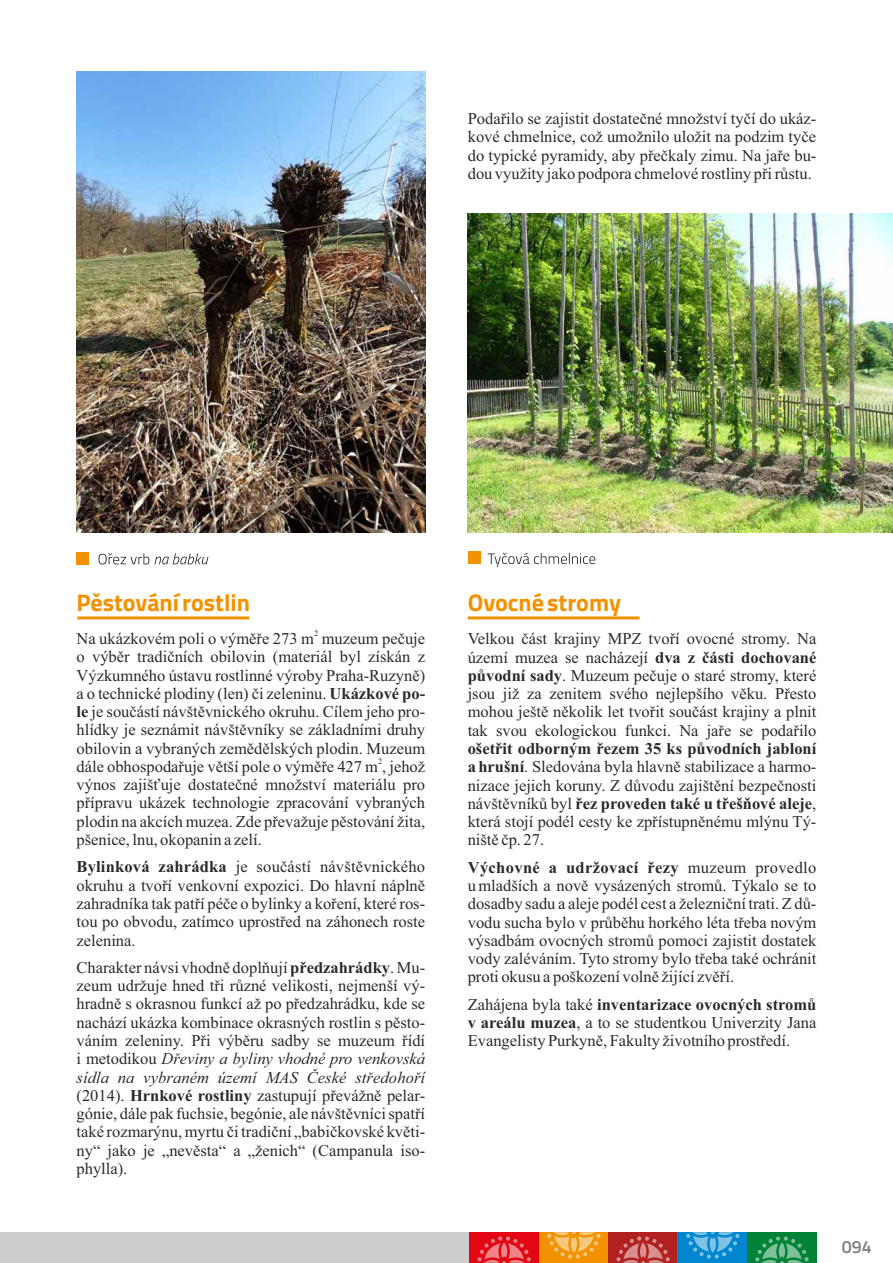
<style>
.page{position:relative;width:893px;height:1263px;background:#fff}
.page>*{position:absolute;margin:0;border:0;box-sizing:border-box;transform-origin:0 0}
.t1{font:700 24px "Titillium";color:#f39200}
.t2{font:600 17.85px "Titillium";color:#808080}
.t3{font:16.5px/18.3px "Times New Roman";color:#2b2a29;text-align:justify}
.t4{font:8.25px "Times New Roman";color:#2b2a29}
.s1{font-weight:700}
.s2{font-style:italic}
</style>
<div class="page">
<img style="left:468px;top:214px;width:425px;height:319px">
<div style="left:0;top:1232px;width:470px;height:31px;background:#ccc"></div>
<div style="left:539px;top:1232px;width:69px;height:31px;background:#f39200"></div>
<div style="left:608px;top:1232px;width:70px;height:31px;background:#b02120"></div>
<div style="left:678px;top:1232px;width:69px;height:31px;background:#0086ce"></div>
<div style="left:747px;top:1232px;width:69px;height:31px;background:#008237"></div>
<div style="left:470px;top:1232px;width:69px;height:31px;background:#e30613"></div>
<svg style="left:477px;top:1236px;width:54px;height:27px"></svg>
<svg style="left:547px;top:1232px;width:54px;height:26px"></svg>
<svg style="left:616px;top:1236px;width:54px;height:27px"></svg>
<svg style="left:686px;top:1232px;width:53px;height:26px"></svg>
<svg style="left:755px;top:1236px;width:54px;height:27px"></svg>
<img style="left:77px;top:72px;width:348px;height:460px">
<svg style="left:98px;top:553px;width:110px;height:11px"></svg>
<div style="left:77px;top:552px;width:12px;height:13px;background:#f39200"></div>
<hr style="left:77px;top:616px;width:172px;height:3px;background:#f39200">
<svg style="left:487px;top:553px;width:108px;height:14px"></svg>
<div style="left:468px;top:551px;width:12px;height:13px;background:#f39200"></div>
<hr style="left:468px;top:616px;width:171px;height:3px;background:#f39200">
<p class="t3" style="left:468px;top:111px;width:350px">Podařilo se zajistit dostatečné množství tyčí do ukáz&shy;kové chmelnice, což umožnilo uložit na podzim tyče do typické pyramidy, aby přečkaly zimu. Na jaře bu&shy;dou využity jako podpora chmelové rostliny při růstu.</p>
<h1 class="t1" style="left:77px;top:593px;width:175px">Pěstování rostlin</h1>
<p class="t4" style="left:314px;top:630px;width:6px">2</p>
<p class="t3" style="left:77px;top:631px;width:350px">Na ukázkovém poli o výměře 273 m muzeum pečuje o výběr tradičních obilovin (materiál byl získán z Výzkumného ústavu rostlinné výroby Praha-Ruzyně) a o technické plodiny (len) či zeleninu. <span class="s1">Ukázkové po&shy;le</span> je součástí návštěvnického okruhu. Cílem jeho pro&shy;hlídky je seznámit návštěvníky se základními druhy obilovin a vybraných zemědělských plodin. Muzeum</p>
<p class="t4" style="left:378px;top:758px;width:6px">2</p>
<p class="t3" style="left:76px;top:759px;width:350px">dále obhospodařuje větší pole o výměře 427 m , jehož výnos zajišťuje dostatečné množství materiálu pro přípravu ukázek technologie zpracování vybraných plodin na akcích muzea. Zde převažuje pěstování žita, pšenice, lnu, okopanin a zelí.</p>
<p class="t3" style="left:77px;top:859px;width:350px"><span class="s1">Bylinková zahrádka</span> je součástí návštěvnického okruhu a tvoří venkovní expozici. Do hlavní náplně zahradníka tak patří péče o bylinky a koření, které ros&shy;tou po obvodu, zatímco uprostřed na záhonech roste zelenina.</p>
<p class="t3" style="left:77px;top:960px;width:350px">Charakter návsi vhodně doplňují <span class="s1">předzahrádky</span>. Mu&shy;zeum udržuje hned tři různé velikosti, nejmenší vý&shy;hradně s okrasnou funkcí až po předzahrádku, kde se nachází ukázka kombinace okrasných rostlin s pěsto&shy;váním zeleniny. Při výběru sadby se muzeum řídí i metodikou <span class="s2">Dřeviny a byliny vhodné pro venkovská sídla na vybraném území MAS České středohoří </span>(2014). <span class="s1">Hrnkové rostliny</span> zastupují převážně pelar&shy;gónie, dále pak fuchsie, begónie, ale návštěvníci spatří také rozmarýnu, myrtu či tradiční „babičkovské květi&shy;ny“ jako je „nevěsta“ a „ženich“ (Campanula iso&shy;phylla).</p>
<h1 class="t1" style="left:468px;top:593px;width:155px">Ovocné stromy</h1>
<p class="t3" style="left:468px;top:631px;width:350px">Velkou část krajiny MPZ tvoří ovocné stromy. Na území muzea se nacházejí <span class="s1">dva z části dochované původní sady</span>. Muzeum pečuje o staré stromy, které jsou již za zenitem svého nejlepšího věku. Přesto mohou ještě několik let tvořit součást krajiny a plnit tak svou ekologickou funkci. Na jaře se podařilo</p>
<p class="t3" style="left:468px;top:741px;width:350px"><span class="s1">ošetřit odborným řezem 35 ks původních jabloní a hrušní</span>. Sledována byla hlavně stabilizace a harmo&shy;nizace jejich koruny. Z důvodu zajištění bezpečnosti návštěvníků byl <span class="s1">řez proveden také u třešňové aleje</span>, která stojí podél cesty ke zpřístupněnému mlýnu Tý&shy;niště čp. 27.</p>
<p class="t3" style="left:468px;top:860px;width:350px"><span class="s1">Výchovné a udržovací řezy</span> muzeum provedlo u mladších a nově vysázených stromů. Týkalo se to dosadby sadu a aleje podél cest a železniční trati. Z dů&shy;vodu sucha bylo v průběhu horkého léta třeba novým výsadbám ovocných stromů pomoci zajistit dostatek vody zaléváním. Tyto stromy bylo třeba také ochránit proti okusu a poškození volně žijící zvěří.</p>
<p class="t3" style="left:468px;top:997px;width:350px">Zahájena byla také <span class="s1">inventarizace ovocných stromů v areálu muzea</span>, a to se studentkou Univerzity Jana Evangelisty Purkyně, Fakulty životního prostředí.</p>
<p class="t2" style="left:842px;top:1240px;width:32px">094</p>
</div>
